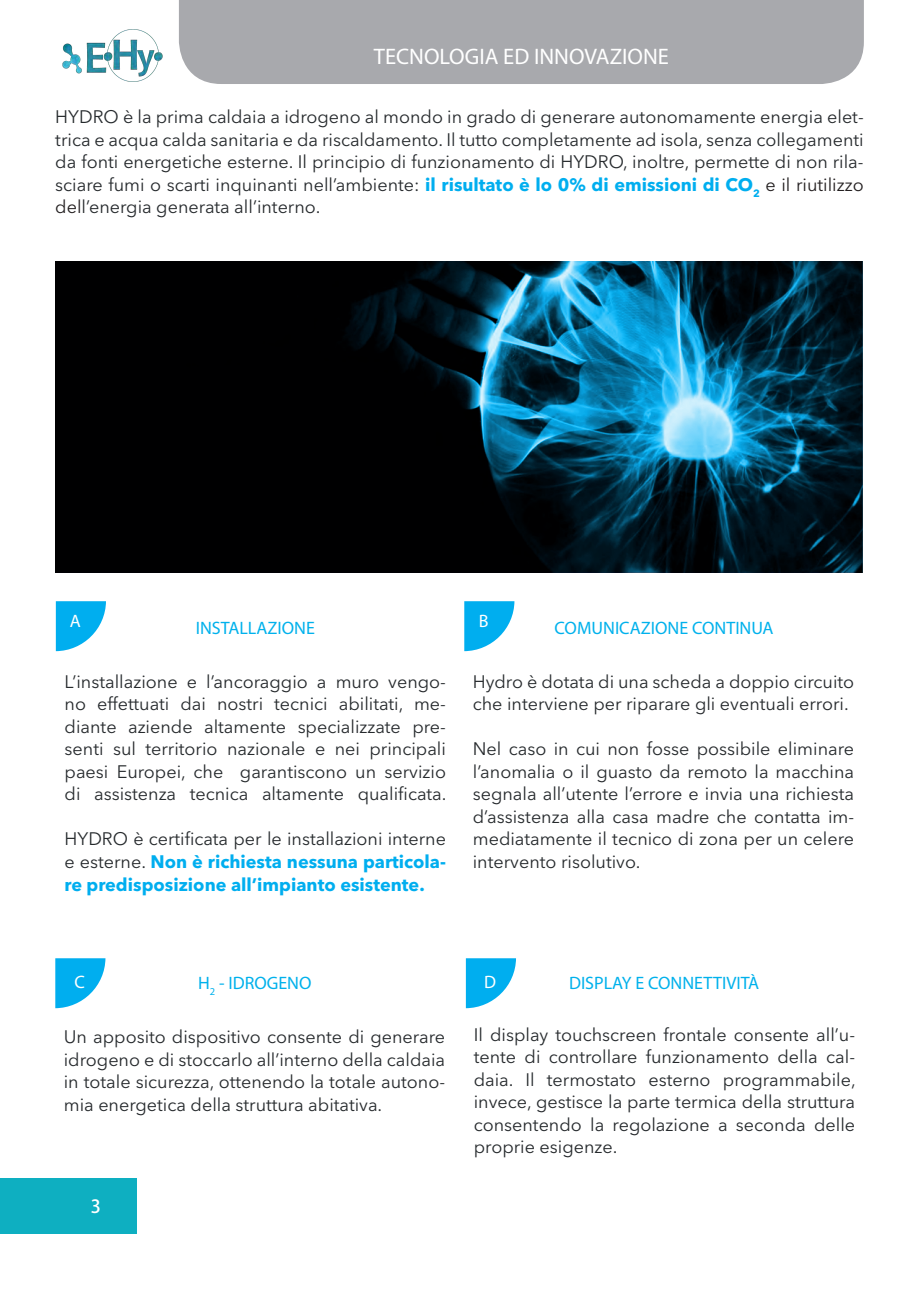
<style>
.page{position:relative;width:919px;height:1289px;background:#fff}
.page>*{position:absolute;margin:0;border:0;box-sizing:border-box;transform-origin:0 0}
.t1{font:22.5px "Myriad Pro";color:#fff}
.t2{font:18px/22.5px "Avenir Next LT Pro";color:#262a2d;text-align:justify}
.t3{font:700 18px/22.5px "Avenir Next LT Pro";color:#00aeef;text-align:justify}
.t4{font:18px "Myriad Pro";color:#00b1ec}
.t5{font:18px "Myriad Pro";color:#fff}
.t6{font:700 18px "Adobe Fan Heiti Std";color:#fff}
.s1{font-weight:700;color:#00aeef}
.s2{color:#231f20}
.s3{font-weight:400;color:#262a2d}
</style>
<div class="page">
<div style="left:0;top:1178px;width:136px;height:55px;background:#0eafc1"></div>
<div style="left:55px;top:261px;width:807px;height:311px;background:#00aeef;opacity:.75"></div>
<div style="left:179px;top:0;width:684px;height:84px;background:#a8a9ad"></div>
<img style="left:62px;top:29px;width:101px;height:53px">
<svg style="left:56px;top:601px;width:50px;height:50px"></svg>
<svg style="left:464px;top:601px;width:50px;height:50px"></svg>
<svg style="left:55px;top:958px;width:50px;height:50px"></svg>
<svg style="left:466px;top:958px;width:50px;height:50px"></svg>
<p class="t1" style="left:374px;top:42px;width:296px">TECNOLOGIA ED INNOVAZIONE</p>
<p class="t2" style="left:55px;top:106px;width:809px">HYDRO è la prima caldaia a idrogeno al mondo in grado di generare autonomamente energia elet&shy;trica e acqua calda sanitaria e da riscaldamento. Il tutto completamente ad isola, senza collegamenti da fonti energetiche esterne. Il principio di funzionamento di HYDRO, inoltre, permette di non rila&shy;sciare fumi o scarti inquinanti nell’ambiente: <span class="s1">il risultato è lo 0% di emissioni di CO</span><sub>2</sub> <span class="s2">e il riutilizzo del</span>l’energia generata all’interno.</p>
<p class="t5" style="left:70px;top:609px;width:13px">A</p>
<p class="t5" style="left:479px;top:609px;width:11px">B</p>
<p class="t4" style="left:196px;top:616px;width:120px">INSTALLAZIONE</p>
<p class="t4" style="left:554px;top:616px;width:220px">COMUNICAZIONE CONTINUA</p>
<p class="t2" style="left:65px;top:670px;width:383px">L’installazione e l’ancoraggio a muro vengo&shy;no effettuati dai nostri tecnici abilitati, me&shy;diante aziende altamente specializzate pre&shy;senti sul territorio nazionale e nei principali paesi Europei, che garantiscono un servizio di assistenza tecnica altamente qualificata.</p>
<p class="t3" style="left:65px;top:827px;width:383px"><span class="s3">HYDRO è certificata per le installazioni interne e esterne.</span> Non è richiesta nessuna particola&shy;re predisposizione all’impianto esistente.</p>
<p class="t2" style="left:473px;top:670px;width:383px">Hydro è dotata di una scheda a doppio circuito che interviene per riparare gli eventuali errori.</p>
<p class="t2" style="left:473px;top:737px;width:383px">Nel caso in cui non fosse possibile eliminare l’anomalia o il guasto da remoto la macchina segnala all’utente l’errore e invia una richiesta d’assistenza alla casa madre che contatta im&shy;mediatamente il tecnico di zona per un celere intervento risolutivo.</p>
<p class="t4" style="left:198px;top:972px;width:115px">H<sub>2</sub> - IDROGENO</p>
<p class="t4" style="left:569px;top:972px;width:192px">DISPLAY E CONNETTIVITÀ</p>
<p class="t5" style="left:74px;top:971px;width:12px">C</p>
<p class="t5" style="left:484px;top:971px;width:13px">D</p>
<p class="t2" style="left:64px;top:1025px;width:383px">Un apposito dispositivo consente di generare idrogeno e di stoccarlo all’interno della caldaia in totale sicurezza, ottenendo la totale autono&shy;mia energetica della struttura abitativa.</p>
<p class="t6" style="left:91px;top:1195px;width:12px">3</p>
<p class="t2" style="left:473px;top:1023px;width:383px">Il display touchscreen frontale consente all’u&shy;tente di controllare funzionamento della cal&shy;daia. Il termostato esterno programmabile, invece, gestisce la parte termica della struttura consentendo la regolazione a seconda delle proprie esigenze.</p>
</div>
